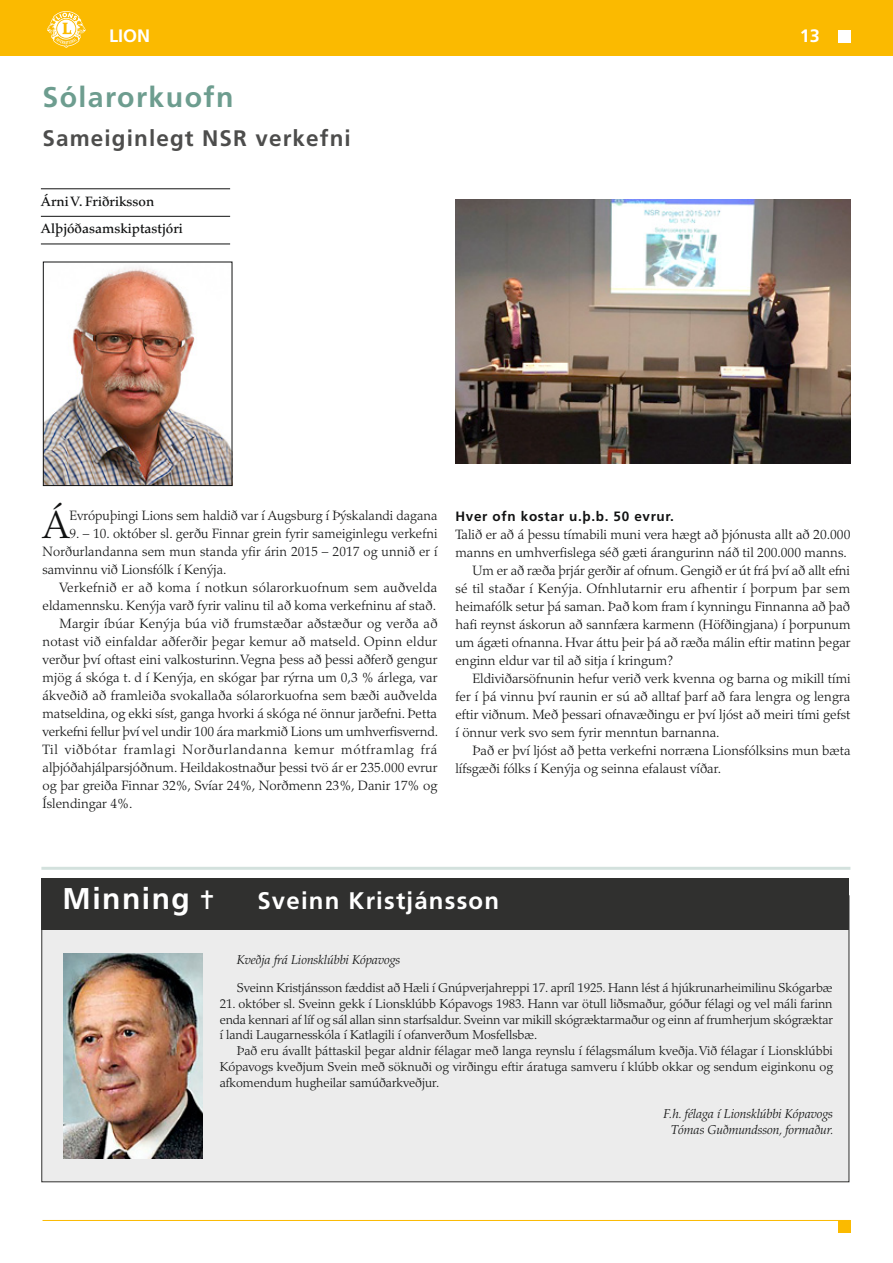
<style>
.page{position:relative;width:893px;height:1263px;background:#fff}
.page>*{position:absolute;margin:0;border:0;box-sizing:border-box;transform-origin:0 0}
.t1{font:300 39.15px "Palatino";color:#111212}
.t2{font:700 30px "Frutiger";letter-spacing:.05em;color:#fff}
.t3{font:700 28.5px "Frutiger";letter-spacing:.05em;color:#6d9d8f}
.t4{font:700 24px "Frutiger";letter-spacing:.05em;color:#fff}
.t5{font:700 22.5px "Frutiger";letter-spacing:.05em;color:#4d4d4c}
.t6{font:700 18px "Frutiger";color:#fff}
.t7{font:300 13.5px/18px "Palatino";color:#111212;text-align:justify}
.t8{font:300 13.5px "Palatino";letter-spacing:.02em;color:#111212}
.t9{font:300 13.5px "Palatino";letter-spacing:.05em;color:#111212}
.t10{font:300 13.5px "Palatino";letter-spacing:.025em;color:#111212}
.t11{font:500 13.5px/27px "Palatino";color:#111212}
.t12{font:700 13.5px "Frutiger";letter-spacing:.05em;color:#111212}
.t13{font:300 12.9px/15.8px "Palatino";letter-spacing:-.005em;color:#111212;text-align:justify}
.t14{font:italic 300 12.9px/15.8px "Palatino";letter-spacing:-.005em;color:#111212;text-align:center}
</style>
<div class="page">
<div style="left:0;top:0;width:893px;height:55px;background:#fbba00"></div>
<hr style="left:43px;top:1220px;width:807px;height:1px;background:#fbba00">
<div style="left:838px;top:1220px;width:12px;height:13px;background:#fbba00"></div>
<div style="left:838px;top:30px;width:12px;height:13px;background:#fff"></div>
<svg style="left:47px;top:11px;width:39px;height:37px"></svg>
<hr style="left:41px;top:867px;width:809px;height:3px;background:#6d9d8f">
<div style="left:41px;top:895px;width:808px;height:287px;background:#ececec"></div>
<div style="left:41px;top:878px;width:808px;height:51px;background:#30302f"></div>
<img style="left:45px;top:267px;width:185px;height:217px">
<div style="left:43px;top:262px;width:189px;height:224px;border:1px solid #111212"></div>
<hr style="left:41px;top:188px;width:189px;height:1px;background:#111212">
<hr style="left:41px;top:216px;width:189px;height:1px;background:#111212">
<hr style="left:41px;top:244px;width:189px;height:1px;background:#111212">
<img style="left:455px;top:200px;width:395px;height:263px">
<img style="left:64px;top:954px;width:139px;height:204px">
<h3 class="t6" style="left:109px;top:26px;width:43px">LION</h3>
<h3 class="t6" style="left:800px;top:26px;width:22px">13</h3>
<h3 class="t3" style="left:43px;top:81px;width:192px">Sólarorkuofn</h3>
<h3 class="t5" style="left:43px;top:125px;width:310px">Sameiginlegt NSR verkefni</h3>
<p class="t11" style="left:41px;top:188px;width:143px">Árni V. Friðriksson<br>Alþjóðasamskiptastjóri</p>
<h1 class="t1" style="left:43px;top:502px;width:29px">Á</h1>
<p class="t7" style="left:70px;top:507px;width:369px">Evrópuþingi Lions sem haldið var í Augsburg í Þýskalandi dagana</p>
<p class="t7" style="left:43px;top:525px;width:397px;text-indent:27px">9. – 10. október sl. gerðu Finnar grein fyrir sameiginlegu verkefni Norðurlandanna sem mun standa yfir árin 2015 – 2017 og unnið er í samvinnu við Lionsfólk í Kenýja.</p>
<p class="t10" style="left:60px;top:580px;width:379px">Verkefnið er að koma í notkun sólarorkuofnum sem auðvelda</p>
<p class="t7" style="left:43px;top:597px;width:395px">eldamennsku. Kenýja varð fyrir valinu til að koma verkefninu af stað.</p>
<p class="t8" style="left:60px;top:616px;width:380px">Margir íbúar Kenýja búa við frumstæðar aðstæður og verða að</p>
<p class="t7" style="left:43px;top:633px;width:396px">notast við einfaldar aðferðir þegar kemur að matseld. Opinn eldur</p>
<p class="t7" style="left:43px;top:651px;width:396px">verður því oftast eini valkosturinn. Vegna þess að þessi aðferð gengur</p>
<p class="t7" style="left:43px;top:669px;width:396px">mjög á skóga t. d í Kenýja, en skógar þar rýrna um 0,3 % árlega, var</p>
<p class="t7" style="left:43px;top:687px;width:396px">ákveðið að framleiða svokallaða sólarorkuofna sem bæði auðvelda</p>
<p class="t7" style="left:43px;top:705px;width:396px">matseldina, og ekki síst, ganga hvorki á skóga né önnur jarðefni. Þetta</p>
<p class="t7" style="left:43px;top:723px;width:397px">verkefni fellur því vel undir 100 ára markmið Lions um umhverfisvernd.</p>
<p class="t9" style="left:43px;top:742px;width:396px">Til viðbótar framlagi Norðurlandanna kemur mótframlag frá</p>
<p class="t7" style="left:43px;top:759px;width:396px">alþjóðahjálparsjóðnum. Heildakostnaður þessi tvö ár er 235.000 evrur</p>
<p class="t7" style="left:43px;top:777px;width:396px">og þar greiða Finnar 32%, Svíar 24%, Norðmenn 23%, Danir 17% og</p>
<p class="t7" style="left:43px;top:795px;width:91px">Íslendingar 4%.</p>
<p class="t12" style="left:455px;top:508px;width:220px">Hver ofn kostar u.þ.b. 50 evrur.</p>
<p class="t7" style="left:455px;top:525px;width:396px">Talið er að á þessu tímabili muni vera hægt að þjónusta allt að 20.000</p>
<p class="t7" style="left:455px;top:543px;width:393px">manns en umhverfislega séð gæti árangurinn náð til 200.000 manns.</p>
<p class="t7" style="left:472px;top:561px;width:379px">Um er að ræða þrjár gerðir af ofnum. Gengið er út frá því að allt efni</p>
<p class="t8" style="left:455px;top:580px;width:396px">sé til staðar í Kenýja. Ofnhlutarnir eru afhentir í þorpum þar sem</p>
<p class="t7" style="left:455px;top:597px;width:396px">heimafólk setur þá saman. Það kom fram í kynningu Finnanna að það</p>
<p class="t7" style="left:455px;top:615px;width:396px">hafi reynst áskorun að sannfæra karmenn (Höfðingjana) í þorpunum</p>
<p class="t7" style="left:455px;top:633px;width:397px">um ágæti ofnanna. Hvar áttu þeir þá að ræða málin eftir matinn þegar</p>
<p class="t7" style="left:455px;top:651px;width:219px">enginn eldur var til að sitja í kringum?</p>
<p class="t7" style="left:472px;top:669px;width:380px">Eldiviðarsöfnunin hefur verið verk kvenna og barna og mikill tími</p>
<p class="t7" style="left:455px;top:687px;width:396px">fer í þá vinnu því raunin er sú að alltaf þarf að fara lengra og lengra</p>
<p class="t7" style="left:455px;top:705px;width:396px">eftir viðnum. Með þessari ofnavæðingu er því ljóst að meiri tími gefst</p>
<p class="t7" style="left:455px;top:723px;width:266px">í önnur verk svo sem fyrir menntun barnanna.</p>
<p class="t7" style="left:472px;top:741px;width:379px">Það er því ljóst að þetta verkefni norræna Lionsfólksins mun bæta</p>
<p class="t7" style="left:455px;top:759px;width:267px">lífsgæði fólks í Kenýja og seinna efalaust víðar.</p>
<h2 class="t2" style="left:63px;top:881px;width:129px">Minning</h2>
<h3 class="t4" style="left:257px;top:886px;width:243px">Sveinn Kristjánsson</h3>
<p class="t14" style="left:237px;top:952px;width:165px">Kveðja frá Lionsklúbbi Kópavogs</p>
<p class="t13" style="left:237px;top:980px;width:597px">Sveinn Kristjánsson fæddist að Hæli í Gnúpverjahreppi 17. apríl 1925. Hann lést á hjúkrunarheimilinu Skógarbæ</p>
<p class="t13" style="left:220px;top:996px;width:615px">21. október sl. Sveinn gekk í Lionsklúbb Kópavogs 1983. Hann var ötull liðsmaður, góður félagi og vel máli farinn enda kennari af líf og sál allan sinn starfsaldur. Sveinn var mikill skógræktarmaður og einn af frumherjum skógræktar í landi Laugarnesskóla í Katlagili í ofanverðum Mosfellsbæ.</p>
<p class="t13" style="left:220px;top:1043px;width:615px;text-indent:17px">Það eru ávallt þáttaskil þegar aldnir félagar með langa reynslu í félagsmálum kveðja. Við félagar í Lionsklúbbi Kópavogs kveðjum Svein með söknuði og virðingu eftir áratuga samveru í klúbb okkar og sendum eiginkonu og afkomendum hugheilar samúðarkveðjur.</p>
<p class="t14" style="left:663px;top:1106px;width:172px">F.h. félaga í Lionsklúbbi Kópavogs<br>Tómas Guðmundsson, formaður.</p>
</div>
